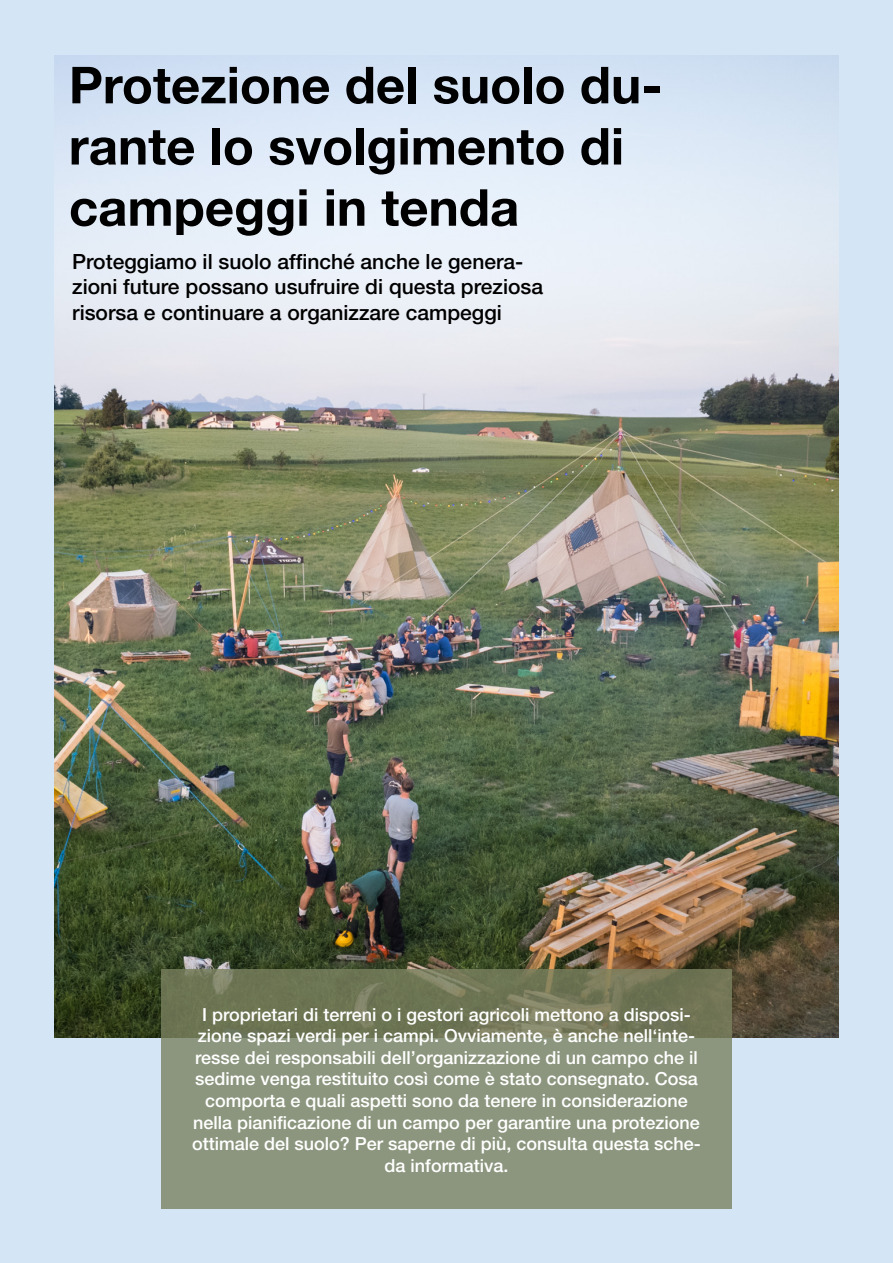
<style>
.page{position:relative;width:893px;height:1263px;background:#d4e6f6}
.page>*{position:absolute;margin:0;border:0;box-sizing:border-box;transform-origin:0 0}
.t1{font:700 51px/61.2px "Helvetica Neue";color:#000}
.t2{font:500 21px/25.2px "Helvetica Neue";color:#000}
.t3{font:500 18px/21.6px "Helvetica Neue";color:#fff;text-align:center}
</style>
<div class="page">
<img style="left:54px;top:55px;width:785px;height:982px">
<svg style="left:161px;top:969px;width:571px;height:240px;background:#848d72"></svg>
<h1 class="t1" style="left:69px;top:53px;width:595px">Protezione del suolo du&shy;rante lo svolgimento di campeggi in tenda</h1>
<p class="t2" style="left:72px;top:249px;width:472px">Proteggiamo il suolo affinché anche le genera&shy;zioni future possano usufruire di questa preziosa risorsa e continuare a organizzare campeggi</p>
<p class="t3" style="left:192px;top:1003px;width:510px">I proprietari di terreni o i gestori agricoli mettono a disposi&shy;zione spazi verdi per i campi. Ovviamente, è anche nell‘inte&shy;resse dei responsabili dell’organizzazione di un campo che il sedime venga restituito così come è stato consegnato. Cosa comporta e quali aspetti sono da tenere in considerazione nella pianificazione di un campo per garantire una protezione ottimale del suolo? Per saperne di più, consulta questa sche&shy;da informativa.</p>
</div>
